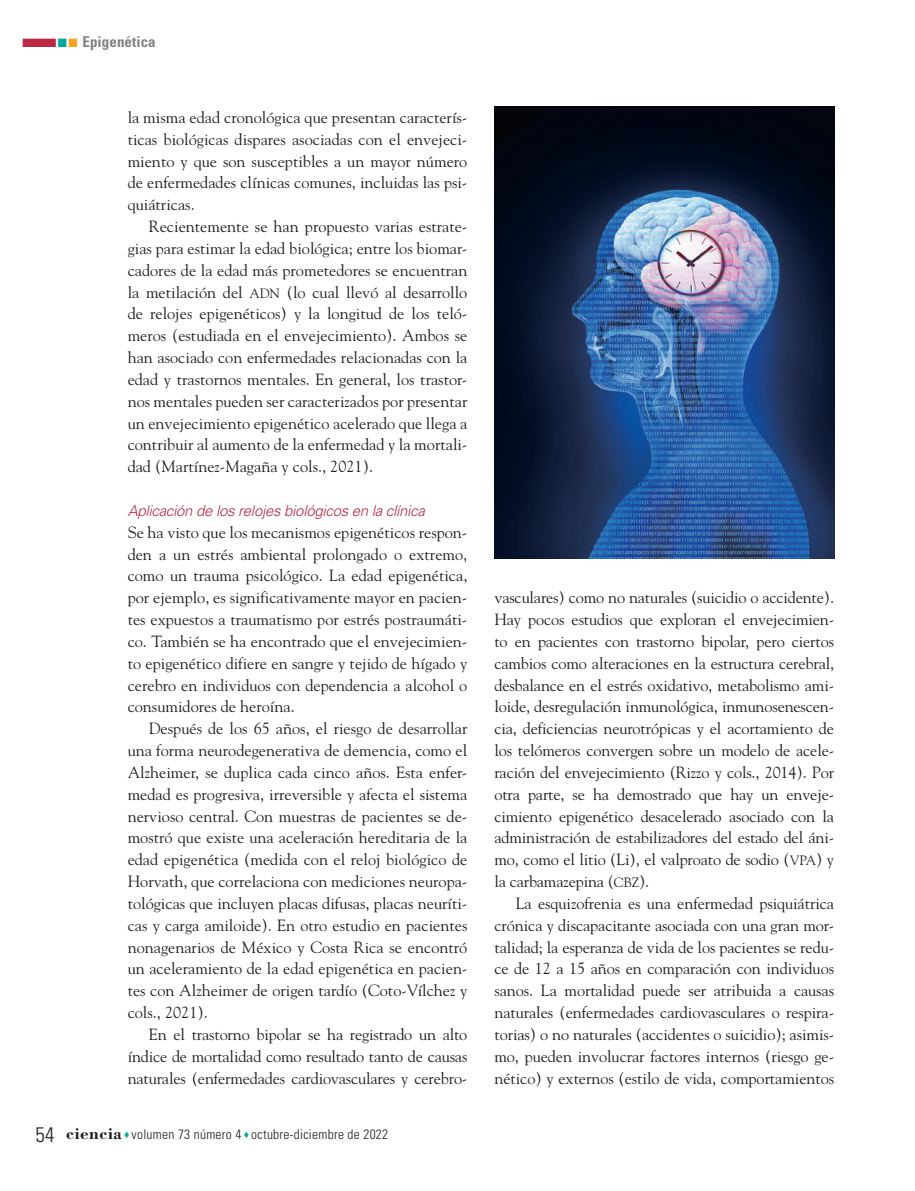
<style>
.page{position:relative;width:915px;height:1191px;background:#fff}
.page>*{position:absolute;margin:0;border:0;box-sizing:border-box;transform-origin:0 0}
._02N_Normal_Sin{font:16.2px/21.8px "Goudy Std";color:#231f20;text-align:justify}
._01N_Subtitulo2{font:italic 300 15px "Univers LT Std";letter-spacing:-.02em;color:#bb2945}
.t1{font:700 condensed 15px "Univers LT Std";letter-spacing:.005em;color:#808285}
.t2{font:300 condensed 13.5px "Univers LT Std";letter-spacing:.02em;color:#231f20}
.s1{color:#bb2945}
.s2{color:#00a99b}
.s3{color:#f9a31e}
.s4{font-size:13.5px}
.s5{font-size:21px}
.s6{font-family:"Bodoni Std";font-weight:700;font-stretch:normal;font-size:17.25px}
</style>
<div class="page">
<img style="left:494px;top:106px;width:339px;height:452px">
<p class="t1" style="left:21px;top:32px;width:136px"><span class="s1">■</span><span class="s2">■</span><span class="s3">■</span> Epigenética</p>
<p class="_02N_Normal_Sin" style="left:128px;top:106px;width:341px">la misma edad cronológica que presentan caracterís&shy;ticas biológicas dispares asociadas con el envejeci&shy;miento y que son susceptibles a un mayor número de enfermedades clínicas comunes, incluidas las psi&shy;quiátricas.</p>
<p class="_02N_Normal_Sin" style="left:128px;top:215px;width:341px;text-indent:21px">Recientemente se han propuesto varias estrate&shy;gias para estimar la edad biológica; entre los biomar&shy;cadores de la edad más prometedores se encuentran la metilación del <span class="s4">ADN</span> (lo cual llevó al desarrollo de relojes epigenéticos) y la longitud de los teló&shy;meros (estudiada en el envejecimiento). Ambos se han asociado con enfermedades relacionadas con la edad y trastornos mentales. En general, los trastor&shy;nos mentales pueden ser caracterizados por presentar un envejecimiento epigenético acelerado que llega a contribuir al aumento de la enfermedad y la mortali&shy;dad (Martínez-Magaña y cols., 2021).</p>
<p class="_01N_Subtitulo2" style="left:128px;top:501px;width:299px">Aplicación de los relojes biológicos en la clínica</p>
<p class="_02N_Normal_Sin" style="left:128px;top:521px;width:341px">Se ha visto que los mecanismos epigenéticos respon&shy;den a un estrés ambiental prolongado o extremo, como un trauma psicológico. La edad epigenética, por ejemplo, es significativamente mayor en pacien&shy;tes expuestos a traumatismo por estrés postraumáti&shy;co. También se ha encontrado que el envejecimien&shy;to epigenético difiere en sangre y tejido de hígado y cerebro en individuos con dependencia a alcohol o consumidores de heroína.</p>
<p class="_02N_Normal_Sin" style="left:128px;top:717px;width:341px;text-indent:21px">Después de los 65 años, el riesgo de desarrollar una forma neurodegenerativa de demencia, como el Alzheimer, se duplica cada cinco años. Esta enfer&shy;medad es progresiva, irreversible y afecta el sistema nervioso central. Con muestras de pacientes se de&shy;mostró que existe una aceleración hereditaria de la edad epigenética (medida con el reloj biológico de Horvath, que correlaciona con mediciones neuropa&shy;tológicas que incluyen placas difusas, placas neuríti&shy;cas y carga amiloide). En otro estudio en pacientes nonagenarios de México y Costa Rica se encontró un aceleramiento de la edad epigenética en pacien&shy;tes con Alzheimer de origen tardío (Coto-Vílchez y cols., 2021).</p>
<p class="_02N_Normal_Sin" style="left:128px;top:1023px;width:341px;text-indent:21px">En el trastorno bipolar se ha registrado un alto índice de mortalidad como resultado tanto de causas naturales (enfermedades cardiovasculares y cerebro-</p>
<p class="t2" style="left:36px;top:1126px;width:354px"><span class="s5">54</span> <span class="s6">ciencia</span> <span class="s2">♦</span> volumen 73 número 4 <span class="s2">♦</span> octubre-diciembre de 2022</p>
<p class="_02N_Normal_Sin" style="left:494px;top:586px;width:341px">vasculares) como no naturales (suicidio o accidente).<br>Hay pocos estudios que exploran el envejecimien&shy;to en pacientes con trastorno bipolar, pero ciertos cambios como alteraciones en la estructura cerebral, desbalance en el estrés oxidativo, metabolismo ami&shy;loide, desregulación inmunológica, inmunosenescen&shy;cia, deficiencias neurotrópicas y el acortamiento de los telómeros convergen sobre un modelo de acele&shy;ración del envejecimiento (Rizzo y cols., 2014). Por otra parte, se ha demostrado que hay un enveje&shy;cimiento epigenético desacelerado asociado con la administración de estabilizadores del estado del áni&shy;mo, como el litio (Li), el valproato de sodio (<span class="s4">VPA</span>) y la carbamazepina (<span class="s4">CBZ</span>).</p>
<p class="_02N_Normal_Sin" style="left:494px;top:892px;width:341px;text-indent:21px">La esquizofrenia es una enfermedad psiquiátrica crónica y discapacitante asociada con una gran mor&shy;talidad; la esperanza de vida de los pacientes se redu&shy;ce de 12 a 15 años en comparación con individuos sanos. La mortalidad puede ser atribuida a causas naturales (enfermedades cardiovasculares o respira&shy;torias) o no naturales (accidentes o suicidio); asimis&shy;mo, pueden involucrar factores internos (riesgo ge&shy;nético) y externos (estilo de vida, comportamientos</p>
</div>
